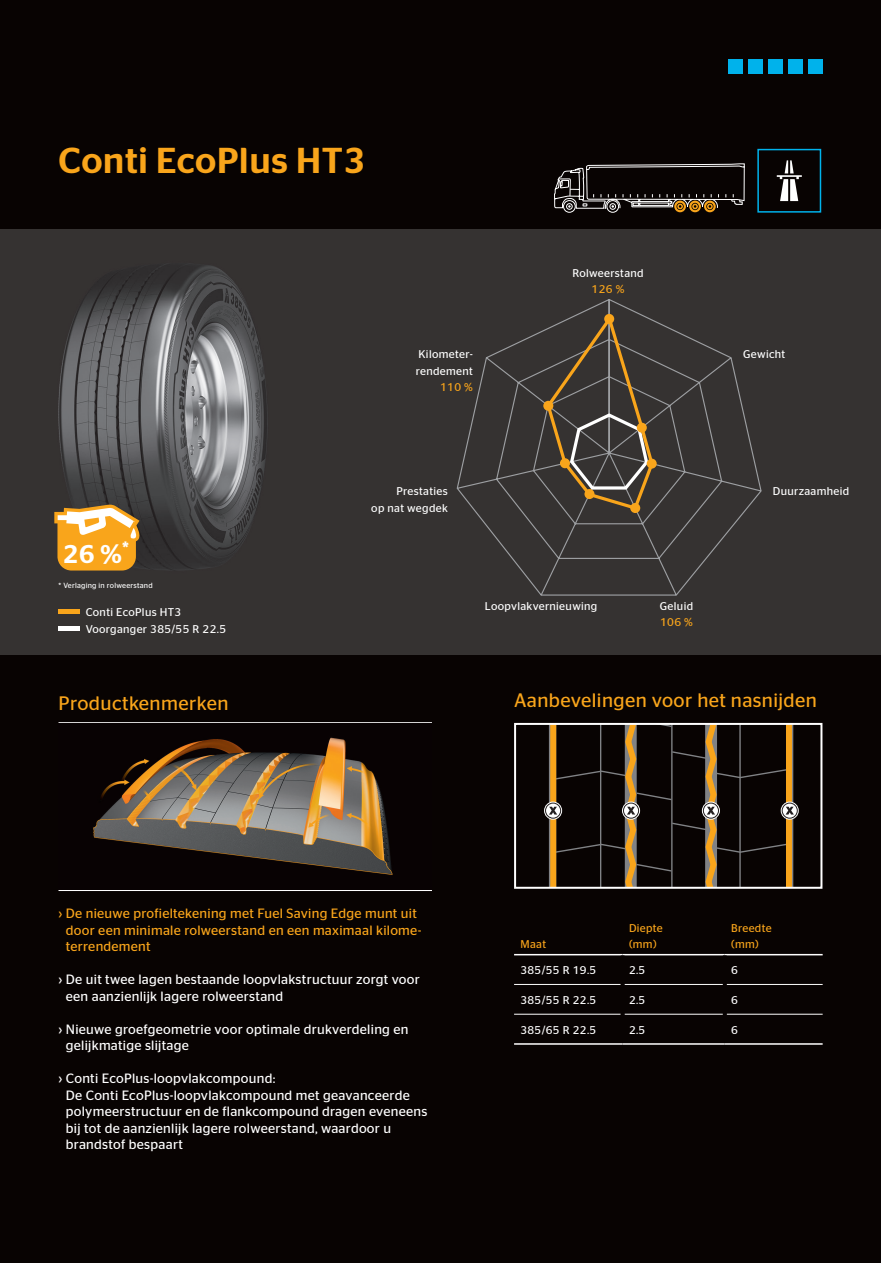
<style>
.page{position:relative;width:881px;height:1263px;background:#fff}
.page>*{position:absolute;margin:0;border:0;box-sizing:border-box;transform-origin:0 0}
.t1{font:500 36px "Continental Stag Sans";letter-spacing:.02em;color:#f9a51b}
.t2{font:500 25.65px "Continental Stag Sans";color:#fff}
.t3{font:19.5px "Continental Stag Sans";letter-spacing:.02em;color:#f9a51b}
.t4{font:13.5px/16.5px "Continental Stag Sans";letter-spacing:.02em;color:#fff}
.t5{font:13.5px/16.5px "Continental Stag Sans";letter-spacing:.02em;color:#f9a51b}
.t6{font:11.25px/16.5px "Continental Stag Sans";letter-spacing:.03em;color:#fff}
.t7{font:11.25px/16.5px "Continental Stag Sans";letter-spacing:.03em;color:#f9a51b}
.t8{font:7.5px "Continental Stag Sans";letter-spacing:.03em;color:#fff}
</style>
<div class="page">
<div style="left:0;top:0;width:880px;height:1263px;background:#080302"></div>
<div style="left:0;top:230px;width:880px;height:425px;background:#353231"></div>
<div style="left:727px;top:59px;width:15px;height:15px;background:#00b2eb"></div>
<div style="left:747px;top:59px;width:15px;height:15px;background:#00b2eb"></div>
<div style="left:767px;top:59px;width:15px;height:15px;background:#00b2eb"></div>
<div style="left:787px;top:59px;width:15px;height:15px;background:#00b2eb"></div>
<div style="left:807px;top:59px;width:15px;height:15px;background:#00b2eb"></div>
<img style="left:58px;top:265px;width:210px;height:306px">
<hr style="left:58px;top:889px;width:374px;height:2px;background:#fff">
<hr style="left:58px;top:722px;width:374px;height:2px;background:#fff">
<img style="left:93px;top:737px;width:300px;height:138px">
<hr style="left:514px;top:954px;width:108px;height:1px;background:#fff">
<hr style="left:622px;top:954px;width:102px;height:1px;background:#fff">
<hr style="left:724px;top:954px;width:98px;height:1px;background:#fff">
<hr style="left:514px;top:984px;width:106px;height:1px;background:#fff">
<hr style="left:624px;top:984px;width:98px;height:1px;background:#fff">
<hr style="left:726px;top:984px;width:96px;height:1px;background:#fff">
<hr style="left:514px;top:1014px;width:106px;height:1px;background:#fff">
<hr style="left:624px;top:1014px;width:98px;height:1px;background:#fff">
<hr style="left:726px;top:1014px;width:96px;height:1px;background:#fff">
<hr style="left:514px;top:1043px;width:108px;height:2px;background:#fff">
<hr style="left:622px;top:1043px;width:102px;height:2px;background:#fff">
<hr style="left:724px;top:1043px;width:98px;height:2px;background:#fff">
<div style="left:514px;top:723px;width:308px;height:166px;border:2px solid #fff"></div>
<svg style="left:544px;top:801px;width:18px;height:19px"></svg>
<div style="left:545px;top:803px;width:16px;height:16px;border:1px solid #231f20;border-radius:50%"></div>
<svg style="left:780px;top:801px;width:18px;height:19px"></svg>
<div style="left:781px;top:803px;width:16px;height:16px;border:1px solid #231f20;border-radius:50%"></div>
<svg style="left:548px;top:724px;width:245px;height:164px"></svg>
<svg style="left:776px;top:160px;width:25px;height:41px"></svg>
<div style="left:757px;top:149px;width:63px;height:64px;border:2px solid #00b2eb"></div>
<svg style="left:554px;top:163px;width:190px;height:50px"></svg>
<div style="left:58px;top:609px;width:22px;height:5px;background:#f9a51b"></div>
<hr style="left:58px;top:626px;width:22px;height:4px;background:#fff">
<svg style="left:456px;top:299px;width:305px;height:297px"></svg>
<svg style="left:544px;top:314px;width:111px;height:198px"></svg>
<div style="left:543px;top:401px;width:10px;height:10px;background:#f9a51b;border-radius:50%"></div>
<div style="left:604px;top:314px;width:10px;height:10px;background:#f9a51b;border-radius:50%"></div>
<div style="left:636px;top:423px;width:10px;height:10px;background:#f9a51b;border-radius:50%"></div>
<div style="left:646px;top:459px;width:10px;height:10px;background:#f9a51b;border-radius:50%"></div>
<div style="left:630px;top:503px;width:10px;height:10px;background:#f9a51b;border-radius:50%"></div>
<div style="left:584px;top:489px;width:10px;height:10px;background:#f9a51b;border-radius:50%"></div>
<div style="left:559px;top:458px;width:10px;height:10px;background:#f9a51b;border-radius:50%"></div>
<svg style="left:54px;top:505px;width:86px;height:65px;background:#dea444"></svg>
<h1 class="t1" style="left:58px;top:140px;width:308px">Conti EcoPlus HT3</h1>
<p class="t6" style="left:415px;top:346px;width:59px">Kilometer&shy;rendement</p>
<p class="t7" style="left:440px;top:379px;width:34px">110 %</p>
<p class="t6" style="left:572px;top:265px;width:73px">Rolweerstand</p>
<p class="t7" style="left:591px;top:281px;width:34px">126 %</p>
<p class="t6" style="left:742px;top:346px;width:44px">Gewicht</p>
<h2 class="t2" style="left:63px;top:539px;width:67px">26 %<sup>*</sup></h2>
<p class="t8" style="left:58px;top:581px;width:96px">* Verlaging in rolweerstand</p>
<p class="t6" style="left:86px;top:604px;width:142px">Conti EcoPlus HT3<br>Voorganger 385/55 R 22.5</p>
<h3 class="t3" style="left:58px;top:692px;width:171px">Productkenmerken</h3>
<p class="t6" style="left:371px;top:483px;width:78px;text-align:right">Prestaties<br>op nat wegdek</p>
<p class="t6" style="left:484px;top:597px;width:114px">Loopvlakvernieuwing</p>
<p class="t6" style="left:659px;top:597px;width:35px">Geluid</p>
<p class="t7" style="left:660px;top:614px;width:34px">106 %</p>
<p class="t6" style="left:772px;top:483px;width:78px">Duurzaamheid</p>
<h3 class="t3" style="left:514px;top:689px;width:304px">Aanbevelingen voor het nasnijden</h3>
<p class="t5" style="left:66px;top:905px;width:357px;text-indent:-7px">› De nieuwe profieltekening met Fuel Saving Edge munt uit door een minimale rolweerstand en een maximaal kilome&shy;terrendement</p>
<p class="t4" style="left:66px;top:971px;width:355px;text-indent:-7px">› De uit twee lagen bestaande loopvlakstructuur zorgt voor een aanzienlijk lagere rolweerstand</p>
<p class="t4" style="left:66px;top:1020px;width:344px;text-indent:-7px">› Nieuwe groefgeometrie voor optimale drukverdeling en gelijkmatige slijtage</p>
<p class="t4" style="left:66px;top:1070px;width:363px;text-indent:-7px">› Conti EcoPlus-loopvlakcompound:<br>De Conti EcoPlus-loopvlakcompound met geavanceerde polymeerstructuur en de flankcompound dragen eveneens bij tot de aanzienlijk lagere rolweerstand, waardoor u brandstof bespaart</p>
<p class="t7" style="left:520px;top:936px;width:27px">Maat</p>
<p class="t7" style="left:628px;top:919px;width:35px">Diepte (mm)</p>
<p class="t7" style="left:730px;top:919px;width:42px">Breedte (mm)</p>
<p class="t6" style="left:520px;top:962px;width:77px">385/55 R 19.5</p>
<p class="t6" style="left:628px;top:962px;width:18px">2.5</p>
<p class="t6" style="left:730px;top:962px;width:8px">6</p>
<p class="t6" style="left:520px;top:991px;width:77px">385/55 R 22.5</p>
<p class="t6" style="left:628px;top:991px;width:18px">2.5</p>
<p class="t6" style="left:730px;top:991px;width:8px">6</p>
<p class="t6" style="left:520px;top:1021px;width:77px">385/65 R 22.5</p>
<p class="t6" style="left:628px;top:1021px;width:18px">2.5</p>
<p class="t6" style="left:730px;top:1021px;width:8px">6</p>
</div>
